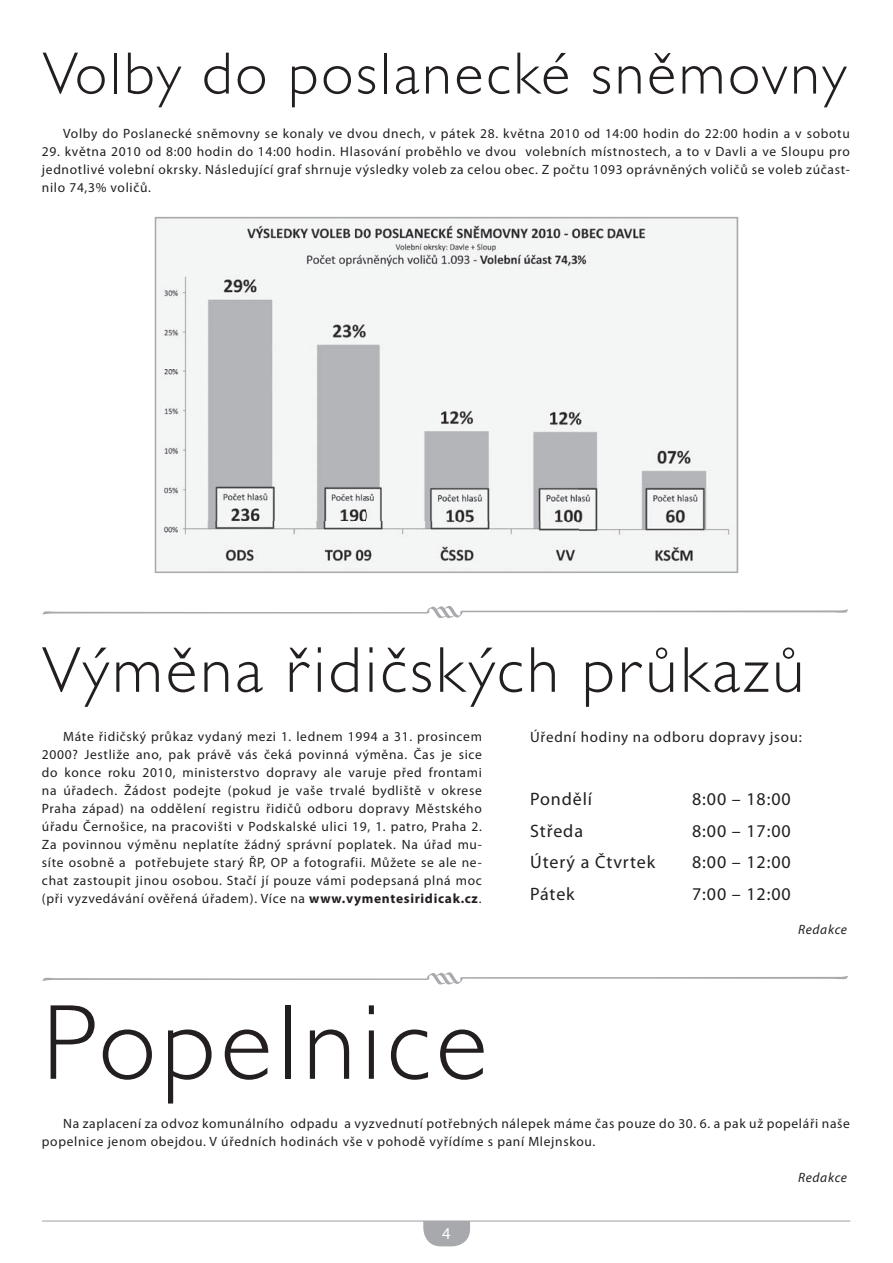
<style>
.page{position:relative;width:893px;height:1263px;background:#fff}
.page>*{position:absolute;margin:0;border:0;box-sizing:border-box;transform-origin:0 0}
.t1{font:300 107.7px "Gill Sans MT Pro";letter-spacing:.05em;color:#231f20}
.t2{font:300 65.25px "Gill Sans MT Pro";letter-spacing:.05em;color:#231f20}
.t3{font:300 60px "Gill Sans MT Pro";letter-spacing:.05em;color:#231f20}
.t4{font:18px "Myriad Pro";letter-spacing:.05em;color:#231f20}
.t5{font:16.5px "Myriad Pro";color:#fff}
.t6{font:15px "Myriad Pro";letter-spacing:.05em;color:#231f20}
.t7{font:13.5px/18px "Myriad Pro";letter-spacing:.05em;color:#231f20;text-align:justify}
.t8{font:italic 13.5px "Myriad Pro";letter-spacing:.05em;color:#231f20}
.s1{font-weight:700}
</style>
<div class="page">
<div style="left:423px;top:1196px;width:47px;height:50px;background:#a8a9ad;border-radius:18px"></div>
<div style="left:359px;top:1164px;width:175px;height:56px;background:#fff"></div>
<hr style="left:42px;top:1220px;width:808px;height:1px;background:#a8a9ad">
<svg style="left:155px;top:217px;width:583px;height:356px;fill:#f4f5f5"></svg>
<svg style="left:43px;top:606px;width:805px;height:12px"></svg>
<svg style="left:43px;top:972px;width:805px;height:12px"></svg>
<h3 class="t3" style="left:43px;top:37px;width:806px">Volby do poslanecké sněmovny</h3>
<p class="t7" style="left:63px;top:124px;width:788px">Volby do Poslanecké sněmovny se konaly ve dvou dnech, v pátek 28. května 2010 od 14:00 hodin do 22:00 hodin a v sobotu</p>
<p class="t7" style="left:42px;top:142px;width:809px">29. května 2010 od 8:00 hodin do 14:00 hodin. Hlasování proběhlo ve dvou volebních místnostech, a to v Davli a ve Sloupu pro jednotlivé volební okrsky. Následující graf shrnuje výsledky voleb za celou obec. Z počtu 1093 oprávněných voličů se voleb zúčast&shy;nilo 74,3% voličů.</p>
<h2 class="t2" style="left:42px;top:631px;width:764px">Výměna řidičských průkazů</h2>
<p class="t7" style="left:42px;top:728px;width:441px;text-indent:21px">Máte řidičský průkaz vydaný mezi 1. lednem 1994 a 31. prosincem 2000? Jestliže ano, pak právě vás čeká povinná výměna. Čas je sice do konce roku 2010, ministerstvo dopravy ale varuje před frontami na úřadech. Žádost podejte (pokud je vaše trvalé bydliště v okrese Praha západ) na oddělení registru řidičů odboru dopravy Městského úřadu Černošice, na pracovišti v Podskalské ulici 19, 1. patro, Praha 2.<br>Za povinnou výměnu neplatíte žádný správní poplatek. Na úřad mu&shy;síte osobně a potřebujete starý ŘP, OP a fotografii. Můžete se ale ne&shy;chat zastoupit jinou osobou. Stačí jí pouze vámi podepsaná plná moc (při vyzvedávání ověřená úřadem). Více na <span class="s1">www.vymentesiridicak.cz</span>.</p>
<p class="t6" style="left:530px;top:729px;width:273px">Úřední hodiny na odboru dopravy jsou:</p>
<h3 class="t4" style="left:530px;top:789px;width:64px">Pondělí</h3>
<h3 class="t4" style="left:692px;top:789px;width:100px">8:00 – 18:00</h3>
<h3 class="t4" style="left:530px;top:821px;width:54px">Středa</h3>
<h3 class="t4" style="left:692px;top:821px;width:100px">8:00 – 17:00</h3>
<h3 class="t4" style="left:530px;top:852px;width:127px">Úterý a Čtvrtek</h3>
<h3 class="t4" style="left:692px;top:852px;width:100px">8:00 – 12:00</h3>
<h3 class="t4" style="left:530px;top:884px;width:46px">Pátek</h3>
<h3 class="t4" style="left:692px;top:884px;width:100px">7:00 – 12:00</h3>
<h1 class="t1" style="left:42px;top:978px;width:447px">Popelnice</h1>
<p class="t8" style="left:798px;top:922px;width:51px">Redakce</p>
<p class="t7" style="left:42px;top:1115px;width:809px;text-indent:21px">Na zaplacení za odvoz komunálního odpadu a vyzvednutí potřebných nálepek máme čas pouze do 30. 6. a pak už popeláři naše popelnice jenom obejdou. V úředních hodinách vše v pohodě vyřídíme s paní Mlejnskou.</p>
<p class="t8" style="left:798px;top:1170px;width:51px">Redakce</p>
<p class="t5" style="left:442px;top:1224px;width:10px">4</p>
</div>
